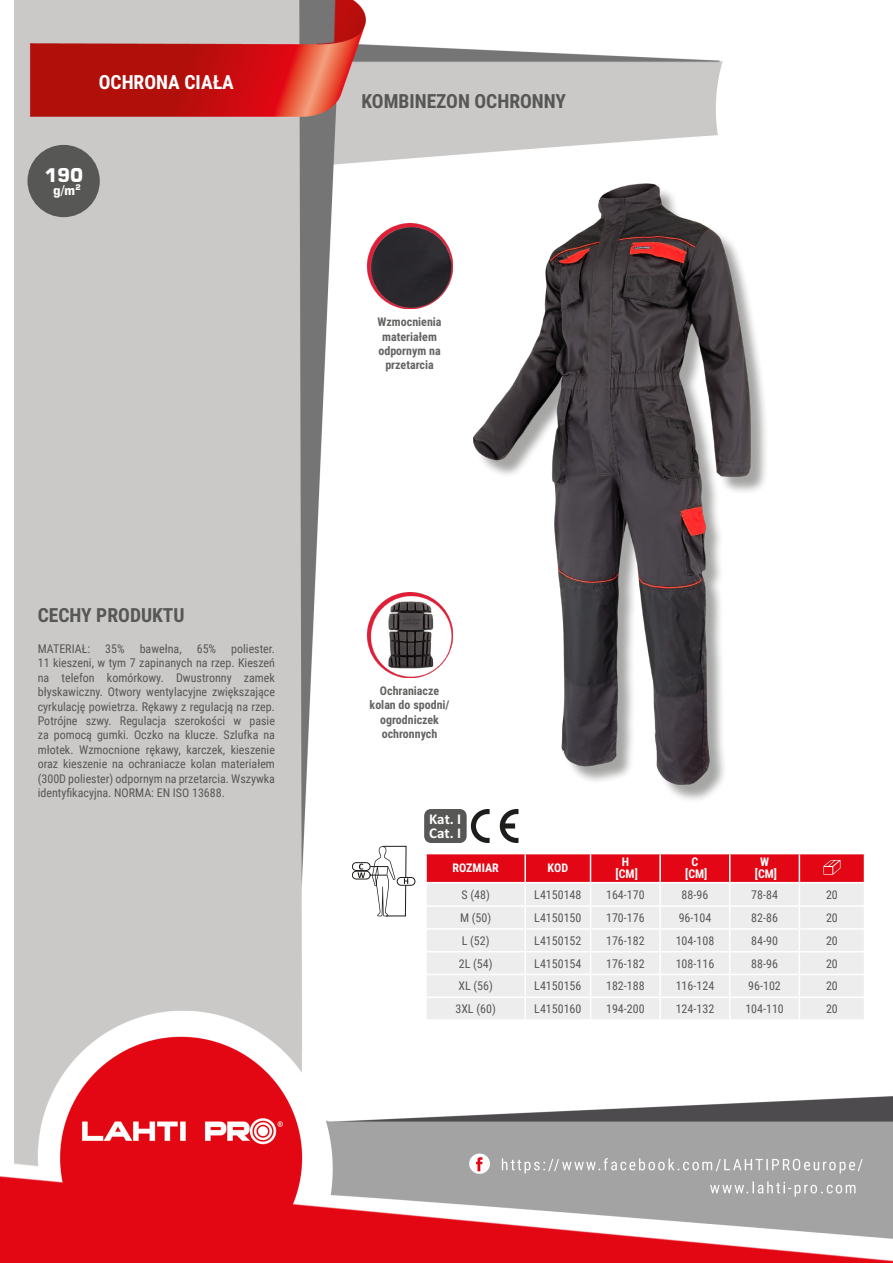
<style>
.page{position:relative;width:893px;height:1263px;background:#fff}
.page>*{position:absolute;margin:0;border:0;box-sizing:border-box;transform-origin:0 0}
.Lewo_bez_dzielenia{font:700 19.5px "Roboto Condensed";color:#575756}
.MateriaĹ__CECHY{font:700 19.5px "Roboto Condensed";color:#575756}
.Center{font:700 19.5px "Roboto Condensed";color:#fff}
.t1{font:700 18.75px "Square 721 BT";color:#fff}
.t2{font:700 15px/13.8px "Calibri Profix";color:#fff}
.t3{font:700 13.05px "Square 721 BT";color:#fff}
.Opisy{font:12px/14.4px "Roboto Condensed";color:#575756;text-align:justify}
.Center-2{font:12px "Roboto Condensed";color:#575756}
.Ĺšrodek{font:700 12px/14.4px "Roboto Condensed";color:#646463;text-align:center}
.Indeks{font:12px "Roboto Condensed";color:#575756}
.Ĺšrodek__wymuszenie{font:700 12px "Roboto Condensed";color:#fff}
.Tabelka_nagĹ_Ăłwek{font:700 12px "Roboto Condensed";color:#fff}
.Ĺšrodek_bez_dzieleni{font:700 12px "Roboto Condensed";color:#fff}
</style>
<div class="page">
<img style="left:0;top:0;width:893px;height:1263px">
<div style="left:27px;top:145px;width:73px;height:72px;background:#575756;border-radius:50%"></div>
<div style="left:477px;top:187px;width:292px;height:616px;background:#1d1d1b;opacity:.4"></div>
<img style="left:474px;top:184px;width:277px;height:600px">
<div style="left:352px;top:862px;width:18px;height:9px;background:#fff;border:1px solid #1d1d1b;border-radius:4px"></div>
<div style="left:352px;top:871px;width:18px;height:8px;background:#fff;border:1px solid #1d1d1b;border-radius:4px"></div>
<svg style="left:397px;top:877px;width:18px;height:8px"></svg>
<svg style="left:358px;top:846px;width:50px;height:70px"></svg>
<hr style="left:425px;top:854px;width:2px;height:28px;background:#fff">
<hr style="left:425px;top:883px;width:2px;height:22px;background:#fff">
<hr style="left:425px;top:907px;width:2px;height:21px;background:#fff">
<hr style="left:425px;top:930px;width:2px;height:21px;background:#fff">
<hr style="left:425px;top:952px;width:2px;height:22px;background:#fff">
<hr style="left:425px;top:975px;width:2px;height:21px;background:#fff">
<hr style="left:425px;top:998px;width:2px;height:21px;background:#fff">
<hr style="left:425px;top:853px;width:100px;height:1px;background:#fff">
<hr style="left:425px;top:882px;width:100px;height:1px;background:#fff">
<hr style="left:425px;top:905px;width:100px;height:2px;background:#fff">
<hr style="left:425px;top:928px;width:100px;height:2px;background:#fff">
<hr style="left:425px;top:951px;width:100px;height:1px;background:#fff">
<hr style="left:425px;top:974px;width:100px;height:1px;background:#fff">
<hr style="left:425px;top:996px;width:100px;height:2px;background:#fff">
<hr style="left:425px;top:1019px;width:100px;height:2px;background:#fff">
<hr style="left:525px;top:1019px;width:65px;height:2px;background:#fff">
<hr style="left:590px;top:1019px;width:70px;height:2px;background:#fff">
<hr style="left:660px;top:1019px;width:70px;height:2px;background:#fff">
<hr style="left:730px;top:1019px;width:69px;height:2px;background:#fff">
<hr style="left:799px;top:1019px;width:66px;height:2px;background:#fff">
<svg style="left:426px;top:853px;width:439px;height:166px;background:#ecc9cb"></svg>
<div style="left:424px;top:809px;width:43px;height:34px;background:#575756;border-radius:7px"></div>
<svg style="left:500px;top:809px;width:18px;height:34px"></svg>
<svg style="left:471px;top:809px;width:19px;height:34px"></svg>
<img style="left:367px;top:223px;width:85px;height:85px">
<img style="left:367px;top:592px;width:85px;height:85px">
<p class="Center" style="left:99px;top:69px;width:137px">OCHRONA CIAŁA</p>
<p class="t1" style="left:44px;top:163px;width:41px">190</p>
<p class="t3" style="left:53px;top:182px;width:29px">g/m<sup>2</sup></p>
<p class="Lewo_bez_dzielenia" style="left:361px;top:88px;width:206px">KOMBINEZON OCHRONNY</p>
<p class="Ĺšrodek" style="left:377px;top:314px;width:66px">Wzmocnienia materiałem odpornym na przetarcia</p>
<p class="MateriaĹ__CECHY" style="left:38px;top:601px;width:148px">CECHY PRODUKTU</p>
<p class="Opisy" style="left:38px;top:641px;width:54px">MATERIAŁ:</p>
<p class="Opisy" style="left:105px;top:641px;width:21px">35%</p>
<p class="Opisy" style="left:140px;top:641px;width:43px">bawełna,</p>
<p class="Opisy" style="left:197px;top:641px;width:21px">65%</p>
<p class="Opisy" style="left:38px;top:641px;width:239px;text-indent:193px">poliester.<br>11 kieszeni, w tym 7 zapinanych na rzep. Kieszeń na telefon komórkowy. Dwustronny zamek błyskawiczny. Otwory wentylacyjne zwiększające cyrkulację powietrza. Rękawy z regulacją na rzep.<br>Potrójne szwy. Regulacja szerokości w pasie za pomocą gumki. Oczko na klucze. Szlufka na młotek. Wzmocnione rękawy, karczek, kieszenie oraz kieszenie na ochraniacze kolan materiałem (300D poliester) odpornym na przetarcia. Wszywka identyfikacyjna. NORMA: EN ISO 13688.</p>
<p class="Ĺšrodek" style="left:370px;top:683px;width:81px">Ochraniacze kolan do spodni/ ogrodniczek ochronnych</p>
<p class="t2" style="left:429px;top:811px;width:34px">Kat. I<br>Cat. I</p>
<p class="Tabelka_nagĹ_Ăłwek" style="left:452px;top:860px;width:48px">ROZMIAR</p>
<p class="Tabelka_nagĹ_Ăłwek" style="left:548px;top:860px;width:22px">KOD</p>
<p class="Ĺšrodek_bez_dzieleni" style="left:622px;top:854px;width:9px">H</p>
<p class="Ĺšrodek__wymuszenie" style="left:616px;top:866px;width:24px">[CM]</p>
<p class="Ĺšrodek_bez_dzieleni" style="left:691px;top:854px;width:8px">C</p>
<p class="Ĺšrodek__wymuszenie" style="left:685px;top:866px;width:24px">[CM]</p>
<p class="Ĺšrodek_bez_dzieleni" style="left:760px;top:854px;width:10px">W</p>
<p class="Ĺšrodek__wymuszenie" style="left:755px;top:866px;width:24px">[CM]</p>
<p class="Center-2" style="left:461px;top:886px;width:30px">S (48)</p>
<p class="Indeks" style="left:534px;top:886px;width:49px">L4150148</p>
<p class="Center-2" style="left:606px;top:886px;width:40px">164-170</p>
<p class="Center-2" style="left:682px;top:886px;width:28px">88-96</p>
<p class="Center-2" style="left:751px;top:886px;width:28px">78-84</p>
<p class="Center-2" style="left:826px;top:886px;width:13px">20</p>
<p class="Center-2" style="left:460px;top:909px;width:33px">M (50)</p>
<p class="Indeks" style="left:534px;top:909px;width:49px">L4150150</p>
<p class="Center-2" style="left:606px;top:909px;width:40px">170-176</p>
<p class="Center-2" style="left:679px;top:909px;width:34px">96-104</p>
<p class="Center-2" style="left:751px;top:909px;width:28px">82-86</p>
<p class="Center-2" style="left:826px;top:909px;width:13px">20</p>
<p class="Center-2" style="left:462px;top:932px;width:29px">L (52)</p>
<p class="Indeks" style="left:534px;top:932px;width:49px">L4150152</p>
<p class="Center-2" style="left:606px;top:932px;width:40px">176-182</p>
<p class="Center-2" style="left:676px;top:932px;width:40px">104-108</p>
<p class="Center-2" style="left:751px;top:932px;width:28px">84-90</p>
<p class="Center-2" style="left:826px;top:932px;width:13px">20</p>
<p class="Center-2" style="left:459px;top:955px;width:35px">2L (54)</p>
<p class="Indeks" style="left:534px;top:955px;width:49px">L4150154</p>
<p class="Center-2" style="left:606px;top:955px;width:40px">176-182</p>
<p class="Center-2" style="left:676px;top:955px;width:40px">108-116</p>
<p class="Center-2" style="left:751px;top:955px;width:28px">88-96</p>
<p class="Center-2" style="left:826px;top:955px;width:13px">20</p>
<p class="Center-2" style="left:458px;top:978px;width:36px">XL (56)</p>
<p class="Indeks" style="left:534px;top:978px;width:49px">L4150156</p>
<p class="Center-2" style="left:606px;top:978px;width:40px">182-188</p>
<p class="Center-2" style="left:676px;top:978px;width:40px">116-124</p>
<p class="Center-2" style="left:748px;top:978px;width:34px">96-102</p>
<p class="Center-2" style="left:826px;top:978px;width:13px">20</p>
<p class="Center-2" style="left:455px;top:1000px;width:42px">3XL (60)</p>
<p class="Indeks" style="left:534px;top:1000px;width:49px">L4150160</p>
<p class="Center-2" style="left:606px;top:1000px;width:40px">194-200</p>
<p class="Center-2" style="left:676px;top:1000px;width:40px">124-132</p>
<p class="Center-2" style="left:745px;top:1000px;width:40px">104-110</p>
<p class="Center-2" style="left:826px;top:1000px;width:13px">20</p>
</div>
